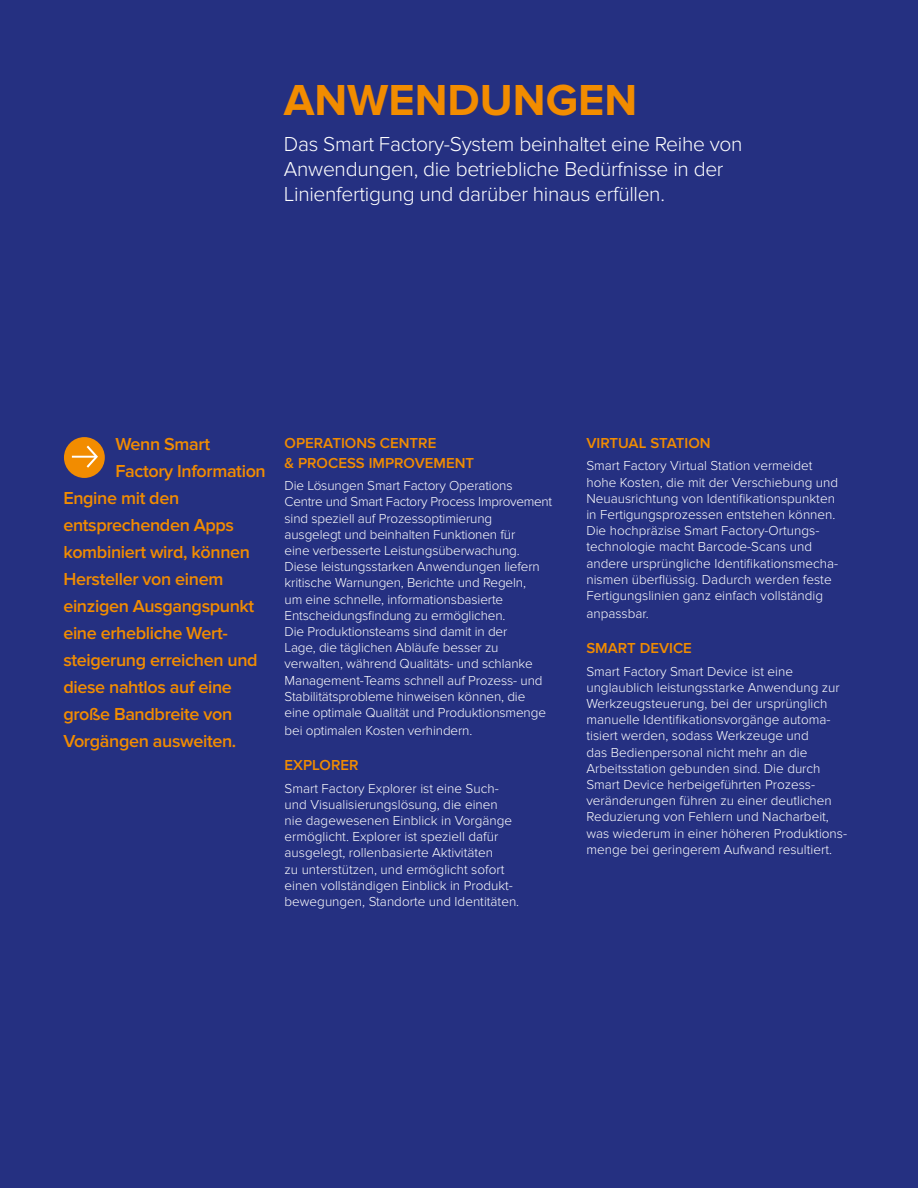
<style>
.page{position:relative;width:918px;height:1188px;background:#253081}
.page>*{position:absolute;margin:0;border:0;box-sizing:border-box;transform-origin:0 0}
.t1{font:700 45px "Proxima Nova";color:#f28c00}
.t2{font:300 21px/25.2px "Proxima Nova";letter-spacing:-.015em;color:#fff}
.t3{font:600 18px "Proxima Nova";letter-spacing:-.02em;color:#f28c00}
.t4{font:600 15px/19.8px "Proxima Nova";color:#f28c00}
.t5{font:300 13.5px/16.2px "Proxima Nova";color:#fff}
</style>
<div class="page">
<div style="left:64px;top:437px;width:41px;height:41px;background:#f28c00;border-radius:50%"></div>
<svg style="left:72px;top:446px;width:26px;height:22px"></svg>
<h1 class="t1" style="left:284px;top:74px;width:355px">ANWENDUNGEN</h1>
<h2 class="t2" style="left:284px;top:131px;width:460px">Das Smart Factory-System beinhaltet eine Reihe von<br>Anwendungen, die betriebliche Bedürfnisse in der<br>Linienfertigung und darüber hinaus erfüllen.</h2>
<h3 class="t3" style="left:115px;top:434px;width:96px">Wenn Smart</h3>
<h3 class="t3" style="left:115px;top:461px;width:152px">Factory Information</h3>
<h3 class="t3" style="left:63px;top:488px;width:117px">Engine mit den</h3>
<h3 class="t3" style="left:63px;top:515px;width:172px">entsprechenden Apps</h3>
<h3 class="t3" style="left:63px;top:542px;width:188px">kombiniert wird, können</h3>
<h3 class="t3" style="left:63px;top:569px;width:162px">Hersteller von einem</h3>
<h3 class="t3" style="left:63px;top:596px;width:193px">einzigen Ausgangspunkt</h3>
<h3 class="t3" style="left:63px;top:623px;width:166px">eine erhebliche Wert-</h3>
<h3 class="t3" style="left:63px;top:650px;width:196px">steigerung erreichen und</h3>
<h3 class="t3" style="left:63px;top:677px;width:170px">diese nahtlos auf eine</h3>
<h3 class="t3" style="left:63px;top:704px;width:171px">große Bandbreite von</h3>
<h3 class="t3" style="left:63px;top:731px;width:175px">Vorgängen ausweiten.</h3>
<p class="t4" style="left:285px;top:433px;width:191px">OPERATIONS CENTRE<br>&amp; PROCESS IMPROVEMENT</p>
<p class="t5" style="left:285px;top:478px;width:269px">Die Lösungen Smart Factory Operations Centre und Smart Factory Process Improvement sind speziell auf Prozessoptimierung ausgelegt und beinhalten Funktionen für<br>eine verbesserte Leistungsüberwachung.<br>Diese leistungsstarken Anwendungen liefern kritische Warnungen, Berichte und Regeln,<br>um eine schnelle, informationsbasierte Entscheidungsfindung zu ermöglichen.<br>Die Produktionsteams sind damit in der<br>Lage, die täglichen Abläufe besser zu verwalten, während Qualitäts- und schlanke Management-Teams schnell auf Prozess- und Stabilitätsprobleme hinweisen können, die eine optimale Qualität und Produktionsmenge</p>
<p class="t5" style="left:285px;top:722px;width:189px">bei optimalen Kosten verhindern.</p>
<p class="t4" style="left:285px;top:755px;width:75px">EXPLORER</p>
<p class="t5" style="left:285px;top:780px;width:236px">Smart Factory Explorer ist eine Such&shy;und Visualisierungslösung, die einen<br>nie dagewesenen Einblick in Vorgänge ermöglicht. Explorer ist speziell dafür ausgelegt, rollenbasierte Aktivitäten<br>zu unterstützen, und ermöglicht sofort einen vollständigen Einblick in Produkt&shy;bewegungen, Standorte und Identitäten.</p>
<p class="t4" style="left:586px;top:433px;width:126px">VIRTUAL STATION</p>
<p class="t5" style="left:586px;top:458px;width:253px">Smart Factory Virtual Station vermeidet hohe Kosten, die mit der Verschiebung und Neuausrichtung von Identifikationspunkten in Fertigungsprozessen entstehen können.<br>Die hochpräzise Smart Factory-Ortungs&shy;technologie macht Barcode-Scans und andere ursprüngliche Identifikationsmecha&shy;nismen überflüssig. Dadurch werden feste Fertigungslinien ganz einfach vollständig</p>
<p class="t5" style="left:586px;top:605px;width:64px">anpassbar.</p>
<p class="t4" style="left:586px;top:638px;width:107px">SMART DEVICE</p>
<p class="t5" style="left:586px;top:663px;width:261px">Smart Factory Smart Device ist eine unglaublich leistungsstarke Anwendung zur Werkzeugsteuerung, bei der ursprünglich manuelle Identifikationsvorgänge automa&shy;tisiert werden, sodass Werkzeuge und<br>das Bedienpersonal nicht mehr an die Arbeitsstation gebunden sind. Die durch Smart Device herbeigeführten Prozess&shy;veränderungen führen zu einer deutlichen Reduzierung von Fehlern und Nacharbeit, was wiederum in einer höheren Produktions&shy;menge bei geringerem Aufwand resultiert.</p>
</div>
